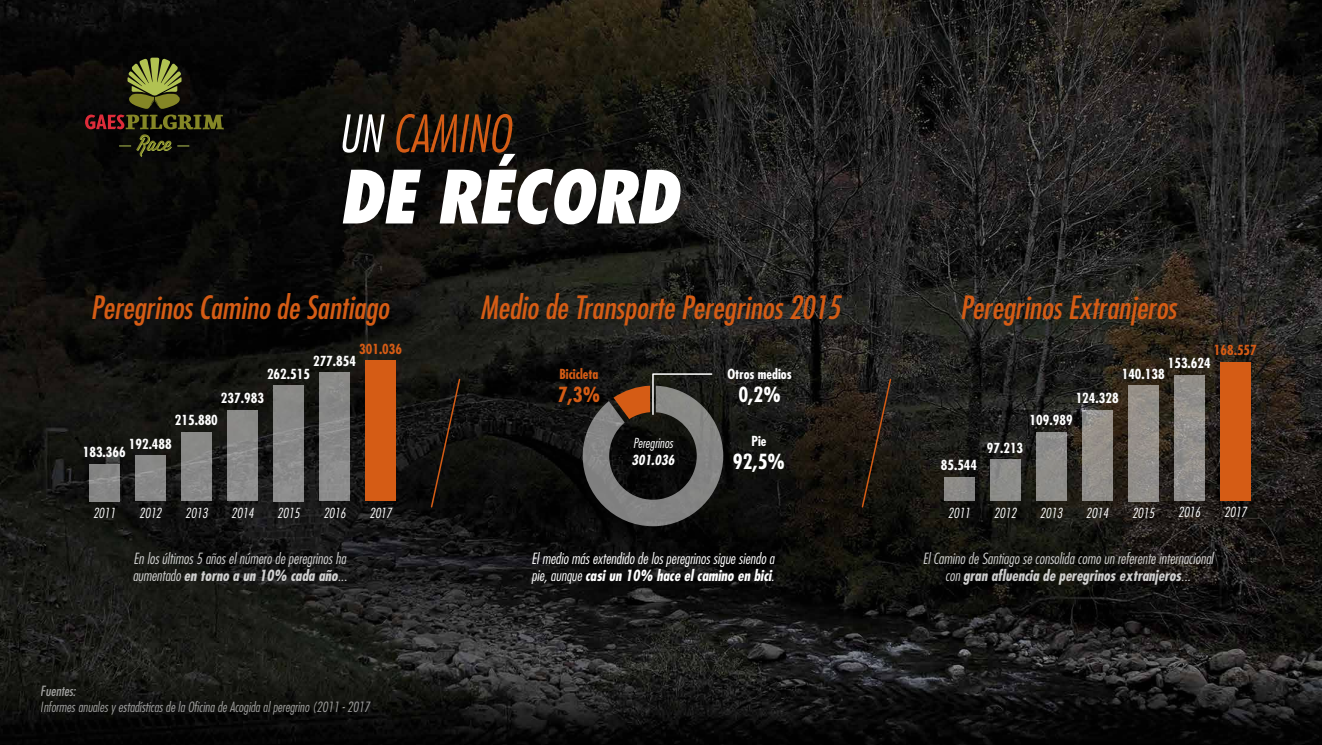
<style>
.page{position:relative;width:1322px;height:745px;background:#fff}
.page>*{position:absolute;margin:0;border:0;box-sizing:border-box;transform-origin:0 0}
.t1{font:italic 800 condensed 71.25px "Futura Std";letter-spacing:-.02em;color:#fff}
.t2{font:italic 300 condensed 50px "Futura Std";color:#d55c15}
.t3{font:italic condensed 31.25px "Futura Std";color:#d55c15}
.t4{font:700 condensed 20.25px "Futura Std";color:#fff}
.t5{font:700 condensed 20.25px "Futura Std";color:#d55c15}
.t6{font:italic 300 condensed 15px/16.2px "Futura Std";color:#fff}
.t7{font:italic 300 condensed 13.75px "Futura Std";color:#fff}
.t8{font:italic condensed 13.75px "Futura Std";color:#fff}
.t9{font:700 condensed 13.5px "Futura Std";color:#fff}
.t10{font:italic 300 condensed 13.5px "Futura Std";color:#fff}
.t11{font:700 condensed 13.5px "Futura Std";color:#d55c15}
.t12{font:italic 700 condensed 13.5px "Futura Std";color:#fff}
.s1{color:#fff}
.s2{font-weight:700}
</style>
<div class="page">
<img style="left:0;top:0;width:1322px;height:744px">
<svg style="left:85px;top:58px;width:139px;height:99px;background:#2a2812"></svg>
<svg style="left:430px;top:377px;width:31px;height:131px;background:#19130e"></svg>
<svg style="left:860px;top:377px;width:32px;height:131px;background:#261c14"></svg>
<svg style="left:89px;top:463px;width:31px;height:38px"></svg>
<div style="left:135px;top:455px;width:31px;height:46px;background:#888887"></div>
<div style="left:181px;top:432px;width:31px;height:69px;background:#898988"></div>
<div style="left:227px;top:410px;width:31px;height:91px;background:#8a8a89"></div>
<div style="left:319px;top:372px;width:31px;height:129px;background:#898989"></div>
<div style="left:273px;top:385px;width:31px;height:116px;background:#898988"></div>
<div style="left:365px;top:360px;width:31px;height:141px;background:#d55c15"></div>
<div style="left:943px;top:477px;width:31px;height:24px;background:#8a8986"></div>
<div style="left:989px;top:459px;width:31px;height:42px;background:#8d8d8a"></div>
<div style="left:1035px;top:432px;width:31px;height:69px;background:#8e8d89"></div>
<svg style="left:1082px;top:410px;width:30px;height:91px;background:#938f8a"></svg>
<svg style="left:1174px;top:375px;width:30px;height:125px;background:#918e8b"></svg>
<div style="left:1128px;top:385px;width:30px;height:116px;background:#938f8a"></div>
<div style="left:1220px;top:362px;width:30px;height:138px;background:#d55c15"></div>
<svg style="left:583px;top:372px;width:140px;height:154px;background:#46413d"></svg>
<h2 class="t2" style="left:338px;top:104px;width:173px"><span class="s1">UN</span> CAMINO</h2>
<h1 class="t1" style="left:338px;top:152px;width:341px">DE RÉCORD</h1>
<h3 class="t3" style="left:91px;top:289px;width:300px">Peregrinos Camino de Santiago</h3>
<h3 class="t3" style="left:480px;top:289px;width:361px">Medio de Transporte Peregrinos 2015</h3>
<h3 class="t3" style="left:960px;top:289px;width:218px">Peregrinos Extranjeros</h3>
<p class="t11" style="left:359px;top:340px;width:44px">301.036</p>
<p class="t9" style="left:313px;top:352px;width:44px">277.854</p>
<p class="t9" style="left:267px;top:365px;width:44px">262.515</p>
<p class="t9" style="left:221px;top:390px;width:44px">237.983</p>
<p class="t9" style="left:175px;top:411px;width:44px">215.880</p>
<p class="t9" style="left:129px;top:435px;width:44px">192.488</p>
<p class="t9" style="left:83px;top:443px;width:44px">183.366</p>
<p class="t11" style="left:559px;top:365px;width:41px">Bicicleta</p>
<h3 class="t5" style="left:558px;top:382px;width:44px">7,3%</h3>
<p class="t10" style="left:633px;top:434px;width:41px">Peregrinos</p>
<p class="t12" style="left:631px;top:451px;width:44px">301.036</p>
<p class="t9" style="left:727px;top:365px;width:66px">Otros medios</p>
<h3 class="t4" style="left:738px;top:382px;width:44px">0,2%</h3>
<p class="t9" style="left:751px;top:432px;width:16px">Pie</p>
<h3 class="t4" style="left:733px;top:448px;width:54px">92,5%</h3>
<p class="t9" style="left:941px;top:456px;width:38px">85.544</p>
<p class="t9" style="left:987px;top:439px;width:38px">97.213</p>
<p class="t11" style="left:1214px;top:341px;width:44px">168.557</p>
<p class="t9" style="left:1168px;top:354px;width:44px">153.624</p>
<p class="t9" style="left:1121px;top:365px;width:44px">140.138</p>
<p class="t9" style="left:1075px;top:390px;width:44px">124.328</p>
<p class="t9" style="left:1029px;top:411px;width:44px">109.989</p>
<p class="t10" style="left:93px;top:504px;width:24px">2011</p>
<p class="t10" style="left:139px;top:504px;width:24px">2012</p>
<p class="t10" style="left:185px;top:504px;width:24px">2013</p>
<p class="t10" style="left:231px;top:504px;width:24px">2014</p>
<p class="t10" style="left:323px;top:504px;width:24px">2016</p>
<p class="t10" style="left:277px;top:504px;width:24px">2015</p>
<p class="t10" style="left:369px;top:504px;width:24px">2017</p>
<p class="t10" style="left:1132px;top:504px;width:24px">2015</p>
<p class="t10" style="left:1224px;top:504px;width:24px">2017</p>
<p class="t10" style="left:948px;top:504px;width:24px">2011</p>
<p class="t10" style="left:994px;top:504px;width:24px">2012</p>
<p class="t10" style="left:1040px;top:504px;width:24px">2013</p>
<p class="t10" style="left:1086px;top:504px;width:24px">2014</p>
<p class="t10" style="left:1178px;top:504px;width:24px">2016</p>
<p class="t6" style="left:132px;top:550px;width:216px">En los últimos 5 años el número de peregrinos ha aumentado <span class="s2">en torno a un 10% cada año</span>...</p>
<p class="t6" style="left:531px;top:550px;width:244px">El medio más extendido de los peregrinos sigue siendo a pie, aunque <span class="s2">casi un 10% hace el camino en bici</span>.</p>
<p class="t6" style="left:922px;top:550px;width:292px;text-align:center">El Camino de Santiago se consolida como un referente internacional con <span class="s2">gran afluencia de peregrinos extranjeros</span>...</p>
<p class="t8" style="left:41px;top:682px;width:36px">Fuentes:</p>
<p class="t7" style="left:41px;top:698px;width:331px">Informes anuales y estadísticas de la Oficina de Acogida al peregrino (2011 - 2017</p>
</div>
